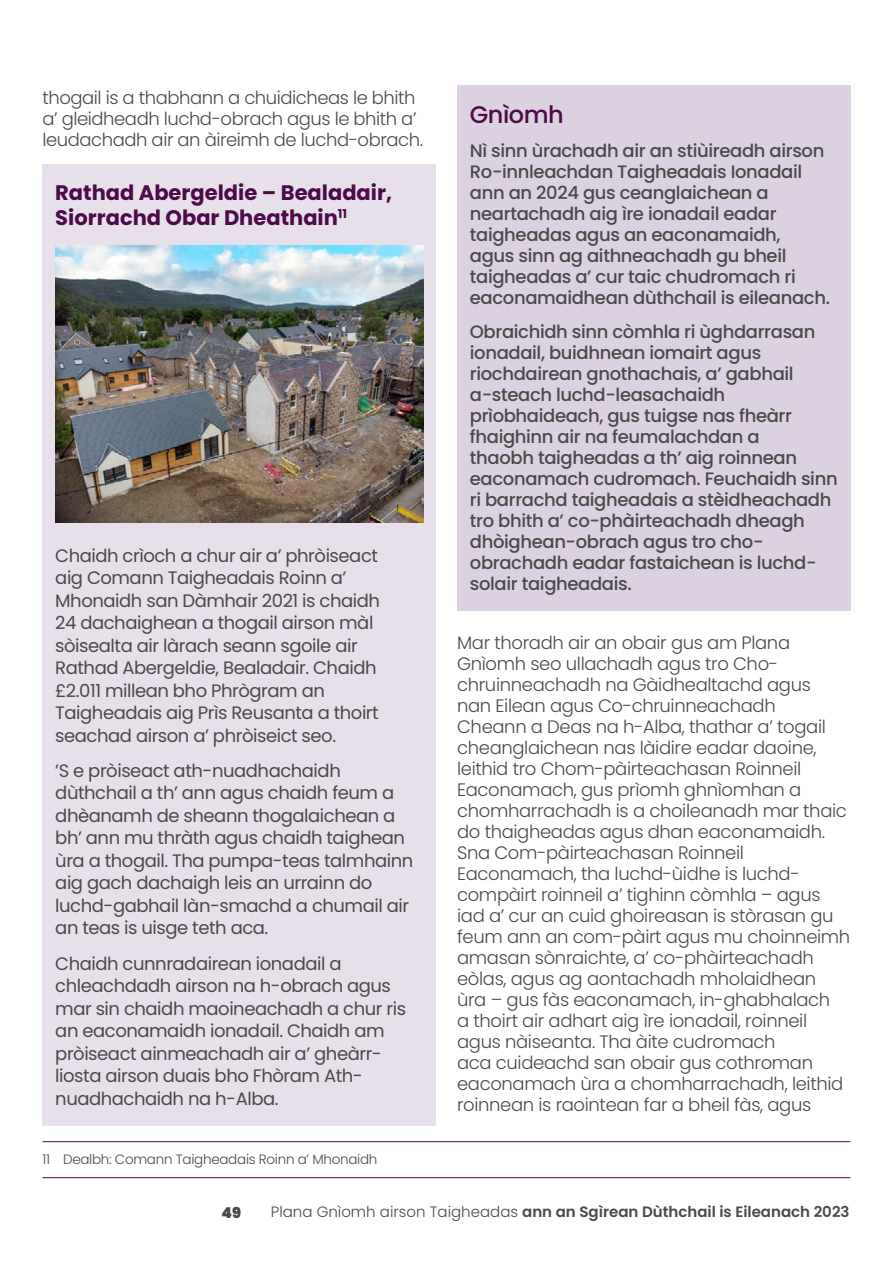
<style>
.page{position:relative;width:893px;height:1263px;background:#fff}
.page>*{position:absolute;margin:0;border:0;box-sizing:border-box;transform-origin:0 0}
.t1{font:500 24px "Poppins";letter-spacing:-.02em;color:#4e0a49}
.t2{font:700 21px/25.2px "Poppins";color:#4e0a49}
.t3{font:300 18px/21px "Poppins";letter-spacing:-.02em;color:#4a4a49}
.t4{font:18px/22.5px "Poppins";letter-spacing:-.025em;color:#4a4a49}
.t5{font:500 18px/21px "Poppins";letter-spacing:-.02em;color:#4a4a49}
.t6{font:600 15px "Poppins";color:#4a4a49}
.t7{font:900 15px "Poppins";color:#4a4a49}
.t8{font:300 13.5px "Poppins";letter-spacing:-.02em;color:#4a4a49}
.s1{font-weight:300}
</style>
<div class="page">
<div style="left:43px;top:165px;width:393px;height:961px;background:#e7e0eb"></div>
<img style="left:55px;top:246px;width:368px;height:276px">
<div style="left:457px;top:85px;width:393px;height:526px;background:#dcd1e1"></div>
<hr style="left:43px;top:1141px;width:807px;height:1px;background:#4e0a49">
<hr style="left:43px;top:1177px;width:807px;height:1px;background:#4e0a49">
<p class="t3" style="left:43px;top:87px;width:382px">thogail is a thabhann a chuidicheas le bhith a’ gleidheadh luchd-obrach agus le bhith a’ leudachadh air an àireimh de luchd-obrach.</p>
<p class="t2" style="left:55px;top:180px;width:338px">Rathad Abergeldie – Bealadair,<br>Siorrachd Obar Dheathain<sup>11</sup></p>
<p class="t4" style="left:55px;top:544px;width:326px">Chaidh crìoch a chur air a’ phròiseact aig Comann Taigheadais Roinn a’ Mhonaidh san Dàmhair 2021 is chaidh 24 dachaighean a thogail airson màl sòisealta air làrach seann sgoile air Rathad Abergeldie, Bealadair. Chaidh £2.011 millean bho Phrògram an Taigheadais aig Prìs Reusanta a thoirt seachad airson a’ phròiseict seo.</p>
<p class="t4" style="left:55px;top:759px;width:360px">’S e pròiseact ath-nuadhachaidh dùthchail a th’ ann agus chaidh feum a dhèanamh de sheann thogalaichean a bh’ ann mu thràth agus chaidh taighean ùra a thogail. Tha pumpa-teas talmhainn aig gach dachaigh leis an urrainn do luchd-gabhail làn-smachd a chumail air an teas is uisge teth aca.</p>
<p class="t4" style="left:55px;top:952px;width:352px">Chaidh cunnradairean ionadail a chleachdadh airson na h-obrach agus mar sin chaidh maoineachadh a chur ris an eaconamaidh ionadail. Chaidh am pròiseact ainmeachadh air a’ gheàrr&shy;liosta airson duais bho Fhòram Ath&shy;nuadhachaidh na h-Alba.</p>
<p class="t8" style="left:43px;top:1151px;width:336px">11 Dealbh: Comann Taigheadais Roinn a’ Mhonaidh</p>
<h1 class="t1" style="left:470px;top:101px;width:95px">Gnìomh</h1>
<p class="t5" style="left:470px;top:140px;width:362px">Nì sinn ùrachadh air an stiùireadh airson Ro-innleachdan Taigheadais Ionadail ann an 2024 gus ceanglaichean a neartachadh aig ìre ionadail eadar taigheadas agus an eaconamaidh,<br>agus sinn ag aithneachadh gu bheil taigheadas a’ cur taic chudromach ri eaconamaidhean dùthchail is eileanach.</p>
<p class="t5" style="left:470px;top:321px;width:369px">Obraichidh sinn còmhla ri ùghdarrasan ionadail, buidhnean iomairt agus riochdairean gnothachais, a’ gabhail a-steach luchd-leasachaidh prìobhaideach, gus tuigse nas fheàrr fhaighinn air na feumalachdan a<br>thaobh taigheadas a th’ aig roinnean eaconamach cudromach. Feuchaidh sinn ri barrachd taigheadais a stèidheachadh tro bhith a’ co-phàirteachadh dheagh dhòighean-obrach agus tro cho&shy;obrachadh eadar fastaichean is luchd&shy;solair taigheadais.</p>
<p class="t3" style="left:457px;top:632px;width:395px">Mar thoradh air an obair gus am Plana Gnìomh seo ullachadh agus tro Cho&shy;chruinneachadh na Gàidhealtachd agus<br>nan Eilean agus Co-chruinneachadh<br>Cheann a Deas na h-Alba, thathar a’ togail cheanglaichean nas làidire eadar daoine, leithid tro Chom-pàirteachasan Roinneil Eaconamach, gus prìomh ghnìomhan a chomharrachadh is a choileanadh mar thaic do thaigheadas agus dhan eaconamaidh.<br>Sna Com-pàirteachasan Roinneil Eaconamach, tha luchd-ùidhe is luchd&shy;compàirt roinneil a’ tighinn còmhla – agus iad a’ cur an cuid ghoireasan is stòrasan gu feum ann an com-pàirt agus mu choinneimh amasan sònraichte, a’ co-phàirteachadh eòlas, agus ag aontachadh mholaidhean<br>ùra – gus fàs eaconamach, in-ghabhalach<br>a thoirt air adhart aig ìre ionadail, roinneil agus nàiseanta. Tha àite cudromach<br>aca cuideachd san obair gus cothroman eaconamach ùra a chomharrachadh, leithid roinnean is raointean far a bheil fàs, agus</p>
<p class="t7" style="left:222px;top:1204px;width:21px">49</p>
<p class="t6" style="left:271px;top:1203px;width:580px"><span class="s1">Plana Gnìomh airson Taigheadas</span> ann an Sgìrean Dùthchail is Eileanach 2023</p>
</div>
